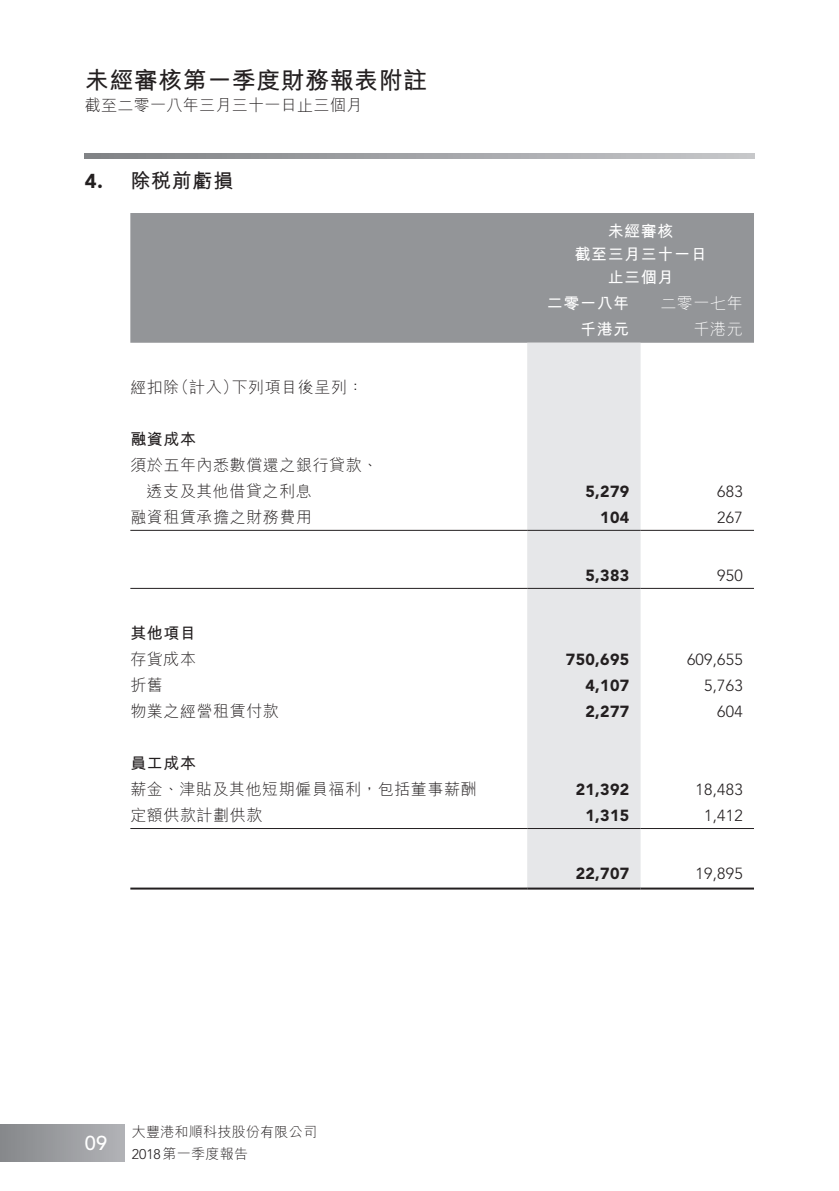
<style>
.page{position:relative;width:839px;height:1191px;background:#fff}
.page>*{position:absolute;margin:0;border:0;box-sizing:border-box;transform-origin:0 0}
.t1{font:700 24px "M Hei HK";letter-spacing:.02em;color:#231f20}
._01_H1{font:700 20px "M Hei HK";letter-spacing:.04em;color:#231f20}
.t2{font:500 20px "Avenir LT Std";color:#fff}
._01_H1-2{font:900 20px "Avenir LT Std";color:#231f20}
._50_Table_txt{font:300 16px "M Hei HK";letter-spacing:.035em;color:#231f20}
._50_Table_txt-2{font:300 16px "Avenir LT Std";letter-spacing:.015em;color:#231f20}
._00_txt{font:900 16px "Avenir LT Std";letter-spacing:.02em;color:#231f20}
._50_Table_txt-3{font:700 16px "M Hei HK";letter-spacing:.04em;color:#fff}
._50_Table_txt-4{font:900 16px "Avenir LT Std";letter-spacing:.02em;color:#231f20}
._50_Table_txt-5{font:700 16px "M Hei HK";letter-spacing:.04em;color:#231f20}
._50_Table_txt-6{font:300 16px "M Hei HK";letter-spacing:.035em;color:#fff}
.t3{font:300 14px "M Hei HK";letter-spacing:.02em;color:#231f20}
.s1{font-family:"Avenir LT Std"}
</style>
<div class="page">
<div style="left:0;top:1124px;width:125px;height:37px;background:linear-gradient(to right,#85888a,#b2b3b7)"></div>
<svg style="left:85px;top:153px;width:669px;height:6px;background:#a2a4a7"></svg>
<div style="left:130px;top:213px;width:624px;height:130px;background:#939598"></div>
<div style="left:527px;top:343px;width:114px;height:544px;background:#e6e7e9"></div>
<hr style="left:130px;top:530px;width:397px;height:1px;background:#231f20">
<hr style="left:527px;top:530px;width:114px;height:1px;background:#231f20">
<hr style="left:641px;top:530px;width:113px;height:1px;background:#231f20">
<hr style="left:130px;top:588px;width:397px;height:1px;background:#231f20">
<hr style="left:527px;top:588px;width:114px;height:1px;background:#231f20">
<hr style="left:641px;top:588px;width:113px;height:1px;background:#231f20">
<hr style="left:130px;top:828px;width:397px;height:1px;background:#231f20">
<hr style="left:527px;top:828px;width:114px;height:1px;background:#231f20">
<hr style="left:641px;top:828px;width:113px;height:1px;background:#231f20">
<hr style="left:130px;top:887px;width:397px;height:2px;background:#231f20">
<hr style="left:527px;top:887px;width:114px;height:2px;background:#231f20">
<hr style="left:641px;top:887px;width:113px;height:2px;background:#231f20">
<h1 class="t1" style="left:85px;top:63px;width:344px">未經審核第一季度財務報表附註</h1>
<p class="_50_Table_txt" style="left:85px;top:97px;width:279px">截至二零一八年三月三十一日止三個月</p>
<p class="_01_H1-2" style="left:85px;top:169px;width:20px">4.</p>
<p class="_01_H1" style="left:130px;top:166px;width:105px">除稅前虧損</p>
<p class="_50_Table_txt" style="left:173px;top:379px;width:67px">（計入）</p>
<p class="_50_Table_txt" style="left:232px;top:379px;width:133px">下列項目後呈列：</p>
<p class="_50_Table_txt" style="left:130px;top:379px;width:51px">經扣除</p>
<p class="_50_Table_txt-5" style="left:130px;top:427px;width:67px">融資成本</p>
<p class="_50_Table_txt" style="left:130px;top:457px;width:249px">須於五年內悉數償還之銀行貸款、</p>
<p class="_50_Table_txt" style="left:147px;top:483px;width:167px">透支及其他借貸之利息</p>
<p class="_50_Table_txt" style="left:130px;top:509px;width:183px">融資租賃承擔之財務費用</p>
<p class="_50_Table_txt-5" style="left:130px;top:621px;width:67px">其他項目</p>
<p class="_50_Table_txt" style="left:130px;top:651px;width:67px">存貨成本</p>
<p class="_50_Table_txt" style="left:130px;top:677px;width:34px">折舊</p>
<p class="_50_Table_txt" style="left:130px;top:703px;width:150px">物業之經營租賃付款</p>
<p class="_50_Table_txt-5" style="left:130px;top:751px;width:67px">員工成本</p>
<p class="_50_Table_txt" style="left:130px;top:781px;width:348px">薪金、津貼及其他短期僱員福利，包括董事薪酬</p>
<p class="_50_Table_txt" style="left:130px;top:807px;width:134px">定額供款計劃供款</p>
<p class="_50_Table_txt-3" style="left:608px;top:219px;width:67px">未經審核</p>
<p class="_50_Table_txt-3" style="left:574px;top:242px;width:134px">截至三月三十一日</p>
<p class="_50_Table_txt-3" style="left:608px;top:265px;width:67px">止三個月</p>
<p class="_50_Table_txt-6" style="left:660px;top:295px;width:84px">二零一七年</p>
<p class="_50_Table_txt-3" style="left:547px;top:291px;width:84px">二零一八年</p>
<p class="_50_Table_txt-3" style="left:580px;top:317px;width:51px">千港元</p>
<p class="_50_Table_txt-6" style="left:693px;top:321px;width:51px">千港元</p>
<p class="_00_txt" style="left:585px;top:481px;width:45px">5,279</p>
<p class="_50_Table_txt-2" style="left:717px;top:482px;width:27px">683</p>
<p class="_00_txt" style="left:600px;top:507px;width:30px">104</p>
<p class="_50_Table_txt-2" style="left:717px;top:508px;width:27px">267</p>
<p class="_00_txt" style="left:585px;top:565px;width:45px">5,383</p>
<p class="_50_Table_txt-2" style="left:717px;top:566px;width:27px">950</p>
<p class="_00_txt" style="left:566px;top:649px;width:65px">750,695</p>
<p class="_50_Table_txt-2" style="left:687px;top:650px;width:57px">609,655</p>
<p class="_00_txt" style="left:585px;top:675px;width:45px">4,107</p>
<p class="_50_Table_txt-2" style="left:704px;top:676px;width:40px">5,763</p>
<p class="_00_txt" style="left:585px;top:701px;width:45px">2,277</p>
<p class="_50_Table_txt-2" style="left:717px;top:702px;width:27px">604</p>
<p class="_50_Table_txt-4" style="left:576px;top:779px;width:55px">21,392</p>
<p class="_50_Table_txt-2" style="left:696px;top:780px;width:49px">18,483</p>
<p class="_50_Table_txt-4" style="left:585px;top:805px;width:45px">1,315</p>
<p class="_50_Table_txt-2" style="left:704px;top:806px;width:40px">1,412</p>
<p class="_50_Table_txt-4" style="left:576px;top:863px;width:55px">22,707</p>
<p class="_50_Table_txt-2" style="left:696px;top:864px;width:49px">19,895</p>
<p class="t2" style="left:85px;top:1131px;width:24px">09</p>
<p class="t3" style="left:132px;top:1124px;width:187px">大豐港和順科技股份有限公司</p>
<p class="t3" style="left:132px;top:1146px;width:118px"><span class="s1">2018</span>第一季度報告</p>
</div>
